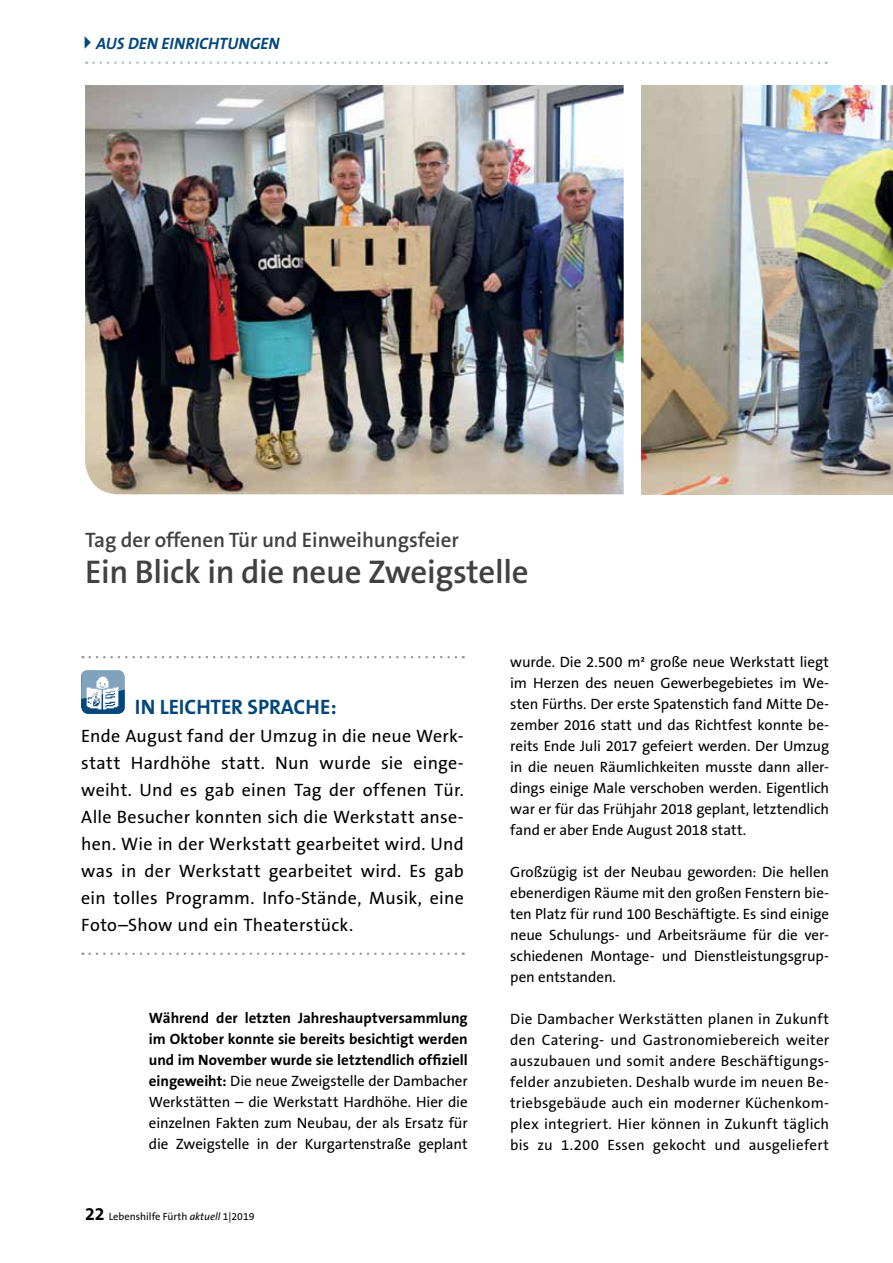
<style>
.page{position:relative;width:893px;height:1263px;background:#fff}
.page>*{position:absolute;margin:0;border:0;box-sizing:border-box;transform-origin:0 0}
.t1{font:600 33px "The Sans B6";letter-spacing:-.01em;color:#414042}
.t2{font:600 21px "The Sans B6";letter-spacing:-.005em;color:#414042}
.t3{font:700 21px "The Sans B7";letter-spacing:-.005em;color:#03477b}
.t4{font:18px/27px "The Sans B5 Plain";letter-spacing:.015em;color:#000;text-align:justify}
.t5{font:italic 700 16.5px "The Sans B7";color:#03477b}
.t6{font:15px/21px "The Sans B5 Plain";color:#000;text-align:justify}
.t7{font:700 15px/21px "The Sans B7";color:#000;text-align:justify}
.t8{font:10.5px "The Sans B5 Plain";color:#000}
.s1{font-family:"Lucida Grande";font-weight:400;font-style:normal;font-size:21px}
.s2{font-family:"The Sans B7";font-weight:700}
.s3{font-family:"The Sans B7";font-weight:700;font-size:18px}
.s4{font-style:italic}
</style>
<div class="page">
<svg style="left:93px;top:62px;width:734px;height:2px"></svg>
<img style="left:641px;top:85px;width:252px;height:409px">
<img style="left:85px;top:85px;width:539px;height:409px">
<svg style="left:90px;top:656px;width:374px;height:2px"></svg>
<svg style="left:81px;top:670px;width:44px;height:44px"></svg>
<svg style="left:90px;top:952px;width:374px;height:3px"></svg>
<p class="t5" style="left:81px;top:34px;width:200px"><span class="s1">▸</span> AUS DEN EINRICHTUNGEN</p>
<h2 class="t2" style="left:85px;top:528px;width:375px">Tag der offenen Tür und Einweihungsfeier</h2>
<h1 class="t1" style="left:85px;top:554px;width:445px">Ein Blick in die neue Zweigstelle</h1>
<h2 class="t3" style="left:135px;top:695px;width:203px">IN LEICHTER SPRACHE:</h2>
<p class="t4" style="left:81px;top:723px;width:384px">Ende August fand der Umzug in die neue Werk&shy;statt Hardhöhe statt. Nun wurde sie einge&shy;weiht. Und es gab einen Tag der offenen Tür.<br>Alle Besucher konnten sich die Werkstatt anse&shy;hen. Wie in der Werkstatt gearbeitet wird. Und was in der Werkstatt gearbeitet wird. Es gab ein tolles Programm. Info-Stände, Musik, eine Foto–Show und ein Theaterstück.</p>
<p class="t7" style="left:149px;top:1008px;width:320px">Während der letzten Jahreshauptversammlung im Oktober konnte sie bereits besichtigt werden und im November wurde sie letztendlich offiziell</p>
<p class="t6" style="left:149px;top:1071px;width:320px"><span class="s2">eingeweiht:</span> Die neue Zweigstelle der Dambacher Werkstätten – die Werkstatt Hardhöhe. Hier die einzelnen Fakten zum Neubau, der als Ersatz für die Zweigstelle in der Kurgartenstraße geplant</p>
<p class="t8" style="left:85px;top:1211px;width:171px"><span class="s3">22</span> Lebenshilfe Fürth <span class="s4">aktuell</span> 1|2019</p>
<p class="t6" style="left:510px;top:652px;width:320px">wurde. Die 2.500 m² große neue Werkstatt liegt im Herzen des neuen Gewerbegebietes im We&shy;sten Fürths. Der erste Spatenstich fand Mitte De&shy;zember 2016 statt und das Richtfest konnte be&shy;reits Ende Juli 2017 gefeiert werden. Der Umzug in die neuen Räumlichkeiten musste dann aller&shy;dings einige Male verschoben werden. Eigentlich war er für das Frühjahr 2018 geplant, letztendlich fand er aber Ende August 2018 statt.</p>
<p class="t6" style="left:510px;top:862px;width:320px">Großzügig ist der Neubau geworden: Die hellen ebenerdigen Räume mit den großen Fenstern bie&shy;ten Platz für rund 100 Beschäftigte. Es sind einige neue Schulungs- und Arbeitsräume für die ver&shy;schiedenen Montage- und Dienstleistungsgrup&shy;pen entstanden.</p>
<p class="t6" style="left:510px;top:1009px;width:320px">Die Dambacher Werkstätten planen in Zukunft den Catering- und Gastronomiebereich weiter auszubauen und somit andere Beschäftigungs&shy;felder anzubieten. Deshalb wurde im neuen Be&shy;triebsgebäude auch ein moderner Küchenkom&shy;plex integriert. Hier können in Zukunft täglich bis zu 1.200 Essen gekocht und ausgeliefert</p>
</div>
